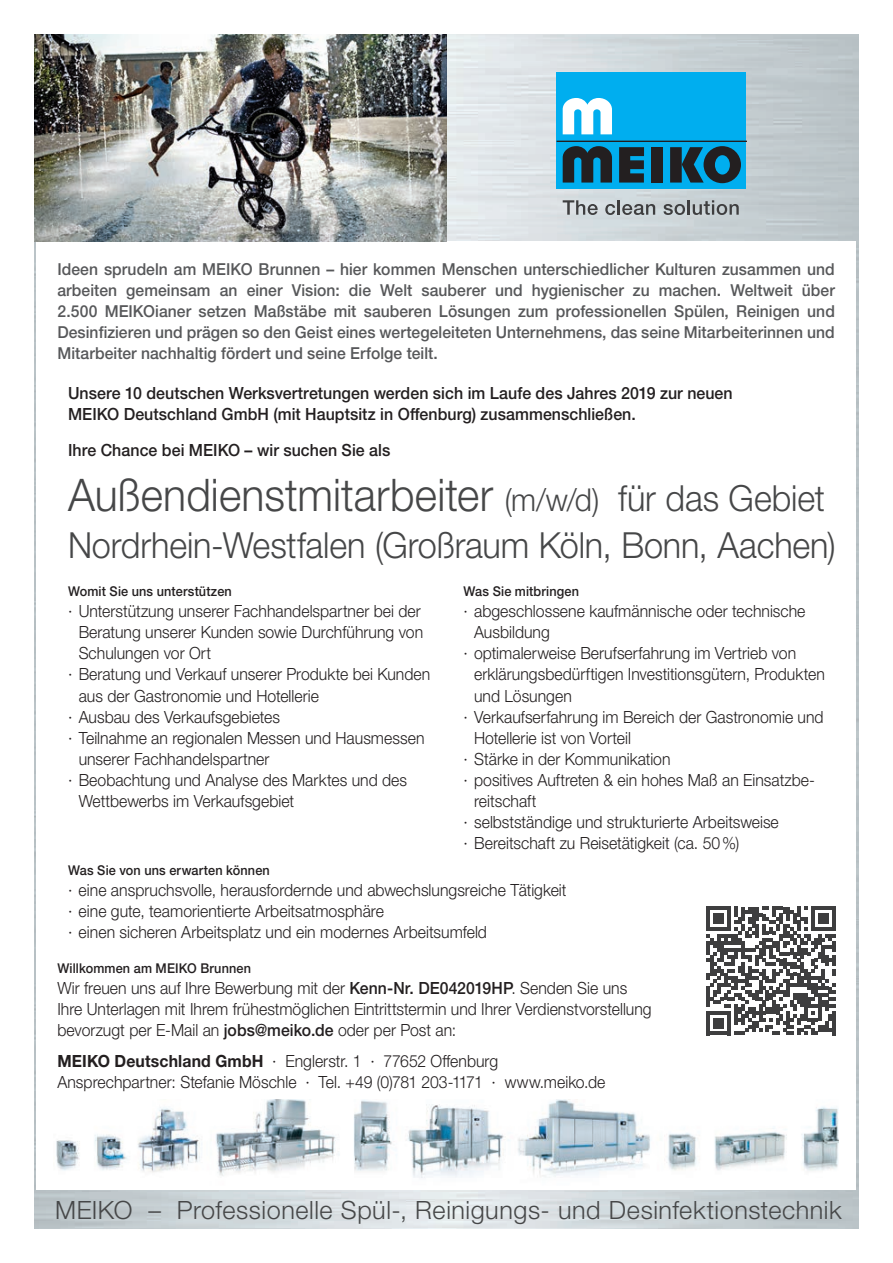
<style>
.page{position:relative;width:893px;height:1263px;background:#fff}
.page>*{position:absolute;margin:0;border:0;box-sizing:border-box;transform-origin:0 0}
.t1{font:300 45px "Helvetica Neue LTW1 G";letter-spacing:.005em;color:#464748;scale:.95 1}
.t2{font:300 36px "Helvetica Neue LTW1 G";letter-spacing:-.005em;color:#464748;scale:.95 1}
.t3{font:300 25.2px "Helvetica Neue LTW1 G";letter-spacing:.02em;color:#464748}
.t4{font:300 16.8px/21px "Helvetica Neue LTW1 G";color:#231f20;scale:.94 1}
.t5{font:500 16.8px/21px "Helvetica Neue LTW1 G";letter-spacing:.005em;color:#231f20;scale:.95 1}
.t6{font:500 16.8px "Helvetica Neue LT Pro";color:#231f20;scale:.95 1}
.t7{font:500 16.5px/21px "Helvetica Neue LTW1 G";letter-spacing:.005em;color:#57585a;text-align:justify;scale:.95 1}
.t8{font:500 13.5px "Helvetica Neue LTW1 G";letter-spacing:.01em;color:#231f20;scale:.94 1}
.s1{font-size:31.5px}
.s2{font-size:36px}
.s3{font-weight:500}
.s4{font-weight:700}
</style>
<div class="page">
<img style="left:34px;top:34px;width:825px;height:1195px">
<div style="left:37px;top:242px;width:819px;height:948px;background:#fff"></div>
<img style="left:56px;top:1099px;width:783px;height:79px">
<div style="left:557px;top:73px;width:189px;height:116px;background:#00aeef"></div>
<svg style="left:619px;top:147px;width:25px;height:36px"></svg>
<div style="left:651px;top:147px;width:12px;height:36px;background:#231f20"></div>
<svg style="left:670px;top:146px;width:71px;height:37px"></svg>
<hr style="left:557px;top:141px;width:189px;height:1px;background:#231f20">
<svg style="left:563px;top:98px;width:49px;height:36px"></svg>
<svg style="left:563px;top:146px;width:49px;height:37px"></svg>
<svg style="left:563px;top:200px;width:35px;height:15px"></svg>
<svg style="left:605px;top:204px;width:10px;height:11px"></svg>
<hr style="left:617px;top:200px;width:3px;height:15px;background:#3e3e3f">
<svg style="left:622px;top:204px;width:33px;height:11px"></svg>
<svg style="left:664px;top:204px;width:21px;height:11px"></svg>
<hr style="left:687px;top:200px;width:3px;height:15px;background:#3e3e3f">
<svg style="left:693px;top:200px;width:46px;height:15px"></svg>
<svg style="left:707px;top:907px;width:128px;height:128px"></svg>
<hr style="left:832px;top:1011px;width:3px;height:24px;background:#3e3e3f">
<img style="left:34px;top:34px;width:412px;height:208px">
<p class="t7" style="left:57px;top:259px;width:820px">Ideen sprudeln am MEIKO Brunnen – hier kommen Menschen unterschiedlicher Kulturen zusammen und arbeiten gemeinsam an einer Vision: die Welt sauberer und hygienischer zu machen. Weltweit über 2.500 MEIKOianer setzen Maßstäbe mit sauberen Lösungen zum professionellen Spülen, Reinigen und Desinfizieren und prägen so den Geist eines wertegeleiteten Unternehmens, das seine Mitarbeiterinnen und Mitarbeiter nachhaltig fördert und seine Erfolge teilt.</p>
<p class="t5" style="left:68px;top:382px;width:701px">Unsere 10 deutschen Werksvertretungen werden sich im Laufe des Jahres 2019 zur neuen<br>MEIKO Deutschland GmbH (mit Hauptsitz in Offenburg) zusammenschließen.</p>
<p class="t6" style="left:68px;top:440px;width:341px">Ihre Chance bei MEIKO – wir suchen Sie als</p>
<h1 class="t1" style="left:68px;top:468px;width:798px">Außendienstmitarbeiter <span class="s1">(m/w/d)</span> <span class="s2">für das Gebiet</span></h1>
<h2 class="t2" style="left:68px;top:523px;width:810px">Nordrhein-Westfalen (Großraum Köln, Bonn, Aachen)</h2>
<p class="t8" style="left:463px;top:583px;width:124px">Was Sie mitbringen</p>
<p class="t4" style="left:463px;top:601px;width:365px">· abgeschlossene kaufmännische oder technische</p>
<p class="t4" style="left:474px;top:622px;width:82px">Ausbildung</p>
<p class="t4" style="left:463px;top:643px;width:355px">· optimalerweise Berufserfahrung im Vertrieb von</p>
<p class="t4" style="left:474px;top:664px;width:375px">erklärungsbedürftigen Investitionsgütern, Produkten</p>
<p class="t4" style="left:474px;top:685px;width:106px">und Lösungen</p>
<p class="t4" style="left:463px;top:706px;width:385px">· Verkaufserfahrung im Bereich der Gastronomie und</p>
<p class="t4" style="left:474px;top:727px;width:168px">Hotellerie ist von Vorteil</p>
<p class="t4" style="left:463px;top:748px;width:222px">· Stärke in der Kommunikation</p>
<p class="t4" style="left:463px;top:769px;width:376px">· positives Auftreten &amp; ein hohes Maß an Einsatzbe-</p>
<p class="t4" style="left:474px;top:790px;width:68px">reitschaft</p>
<p class="t4" style="left:463px;top:811px;width:337px">· selbstständige und strukturierte Arbeitsweise</p>
<p class="t4" style="left:463px;top:832px;width:295px">· Bereitschaft zu Reisetätigkeit (ca. 50%)</p>
<p class="t8" style="left:68px;top:583px;width:176px">Womit Sie uns unterstützen</p>
<p class="t4" style="left:68px;top:601px;width:377px">· Unterstützung unserer Fachhandelspartner bei der</p>
<p class="t4" style="left:79px;top:622px;width:368px">Beratung unserer Kunden sowie Durchführung von</p>
<p class="t4" style="left:79px;top:643px;width:142px">Schulungen vor Ort</p>
<p class="t4" style="left:68px;top:664px;width:387px">· Beratung und Verkauf unserer Produkte bei Kunden</p>
<p class="t4" style="left:79px;top:685px;width:257px">aus der Gastronomie und Hotellerie</p>
<p class="t4" style="left:68px;top:706px;width:227px">· Ausbau des Verkaufsgebietes</p>
<p class="t4" style="left:68px;top:727px;width:381px">· Teilnahme an regionalen Messen und Hausmessen</p>
<p class="t4" style="left:79px;top:748px;width:205px">unserer Fachhandelspartner</p>
<p class="t4" style="left:68px;top:769px;width:362px">· Beobachtung und Analyse des Marktes und des</p>
<p class="t4" style="left:79px;top:790px;width:231px">Wettbewerbs im Verkaufsgebiet</p>
<p class="t8" style="left:68px;top:862px;width:216px">Was Sie von uns erwarten können</p>
<p class="t4" style="left:68px;top:879px;width:532px">· eine anspruchsvolle, herausfordernde und abwechslungsreiche Tätigkeit · eine gute, teamorientierte Arbeitsatmosphäre<br>· einen sicheren Arbeitsplatz und ein modernes Arbeitsumfeld</p>
<p class="t8" style="left:57px;top:960px;width:208px">Willkommen am MEIKO Brunnen</p>
<p class="t4" style="left:57px;top:977px;width:634px">Wir freuen uns auf Ihre Bewerbung mit der <span class="s3">Kenn-Nr. DE042019HP</span>. Senden Sie uns<br>Ihre Unterlagen mit Ihrem frühestmöglichen Eintrittstermin und Ihrer Verdienstvorstellung bevorzugt per E-Mail an <span class="s3">jobs@meiko.de</span> oder per Post an:</p>
<p class="t4" style="left:57px;top:1050px;width:584px"><span class="s4">MEIKO Deutschland GmbH</span> · Englerstr. 1 · 77652 Offenburg<br>Ansprechpartner: Stefanie Möschle · Tel. +49 (0)781 203-1171 · www.meiko.de</p>
<h3 class="t3" style="left:55px;top:1194px;width:788px">MEIKO – Professionelle Spül-, Reinigungs- und Desinfektionstechnik</h3>
</div>
